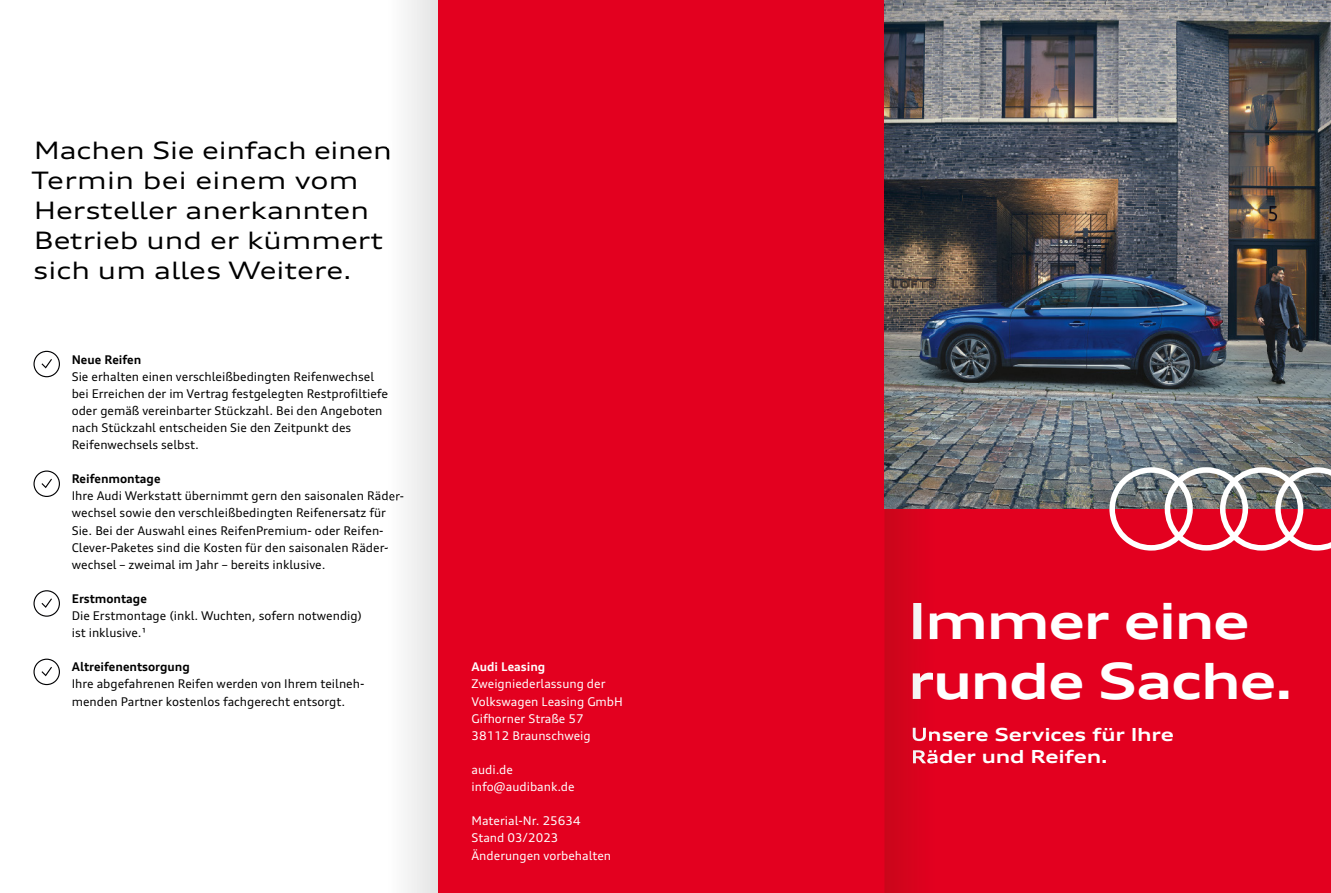
<style>
.page{position:relative;width:1331px;height:893px;background:#fff}
.page>*{position:absolute;margin:0;border:0;box-sizing:border-box;transform-origin:0 0}
.t1{font:700 expanded 49.8px/59.8px "Audi Type";letter-spacing:-.025em;color:#fff}
.t2{font:expanded 24px/30px "Audi Type";color:#000}
.t3{font:700 expanded 18px/22.5px "Audi Type";letter-spacing:-.005em;color:#fff}
.t4{font:12px/17.1px "Audi Type";color:#000}
.t5{font:12px/17.1px "Audi Type";color:#fff}
.t6{font:700 12px "Audi Type";color:#000}
.t7{font:700 12px "Audi Type";color:#fff}
</style>
<div class="page">
<div style="left:438px;top:0;width:893px;height:893px;background:#e3001f"></div>
<img style="left:935px;top:0;width:396px;height:509px">
<svg style="left:1109px;top:467px;width:222px;height:84px"></svg>
<svg style="left:33px;top:351px;width:27px;height:26px"></svg>
<svg style="left:33px;top:470px;width:27px;height:27px"></svg>
<svg style="left:33px;top:590px;width:27px;height:27px"></svg>
<svg style="left:33px;top:659px;width:27px;height:26px"></svg>
<img style="left:389px;top:491px;width:14px;height:12px">
<img style="left:388px;top:148px;width:2px;height:12px">
<img style="left:884px;top:0;width:51px;height:893px">
<img style="left:913px;top:603px;width:22px;height:37px">
<img style="left:913px;top:662px;width:22px;height:38px">
<img style="left:913px;top:727px;width:22px;height:14px">
<img style="left:913px;top:750px;width:22px;height:14px">
<h2 class="t2" style="left:31px;top:136px;width:362px">Machen Sie einfach einen<br>Termin bei einem vom<br>Hersteller anerkannten<br>Betrieb und er kümmert sich um alles Weitere.</h2>
<p class="t6" style="left:72px;top:352px;width:71px">Neue Reifen</p>
<p class="t4" style="left:72px;top:368px;width:318px">Sie erhalten einen verschleißbedingten Reifenwechsel bei Erreichen der im Vertrag festgelegten Restprofiltiefe oder gemäß vereinbarter Stückzahl. Bei den Angeboten nach Stückzahl entscheiden Sie den Zeitpunkt des Reifenwechsels selbst.</p>
<p class="t6" style="left:72px;top:471px;width:90px">Reifenmontage</p>
<p class="t4" style="left:72px;top:487px;width:334px">Ihre Audi Werkstatt übernimmt gern den saisonalen Räder&shy;wechsel sowie den verschleißbedingten Reifenersatz für Sie. Bei der Auswahl eines ReifenPremium- oder Reifen-Clever-Paketes sind die Kosten für den saisonalen Räder&shy;wechsel – zweimal im Jahr – bereits inklusive.</p>
<p class="t6" style="left:72px;top:591px;width:77px">Erstmontage</p>
<p class="t4" style="left:72px;top:607px;width:292px">Die Erstmontage (inkl. Wuchten, sofern notwendig) ist inklusive.¹</p>
<p class="t6" style="left:72px;top:660px;width:120px">Altreifenentsorgung</p>
<p class="t4" style="left:72px;top:675px;width:294px">Ihre abgefahrenen Reifen werden von Ihrem teilneh&shy;menden Partner kostenlos fachgerecht entsorgt.</p>
<p class="t7" style="left:471px;top:660px;width:75px">Audi Leasing</p>
<p class="t5" style="left:471px;top:675px;width:153px">Zweigniederlassung der<br>Volkswagen Leasing GmbH<br>Gifhorner Straße 57<br>38112 Braunschweig</p>
<p class="t5" style="left:471px;top:761px;width:105px">audi.de info@audibank.de</p>
<p class="t5" style="left:471px;top:812px;width:141px">Material-Nr. 25634<br>Stand 03/2023<br>Änderungen vorbehalten</p>
<h1 class="t1" style="left:908px;top:591px;width:387px">Immer eine runde Sache.</h1>
<h3 class="t3" style="left:911px;top:723px;width:264px">Unsere Services für Ihre<br>Räder und Reifen.</h3>
</div>
